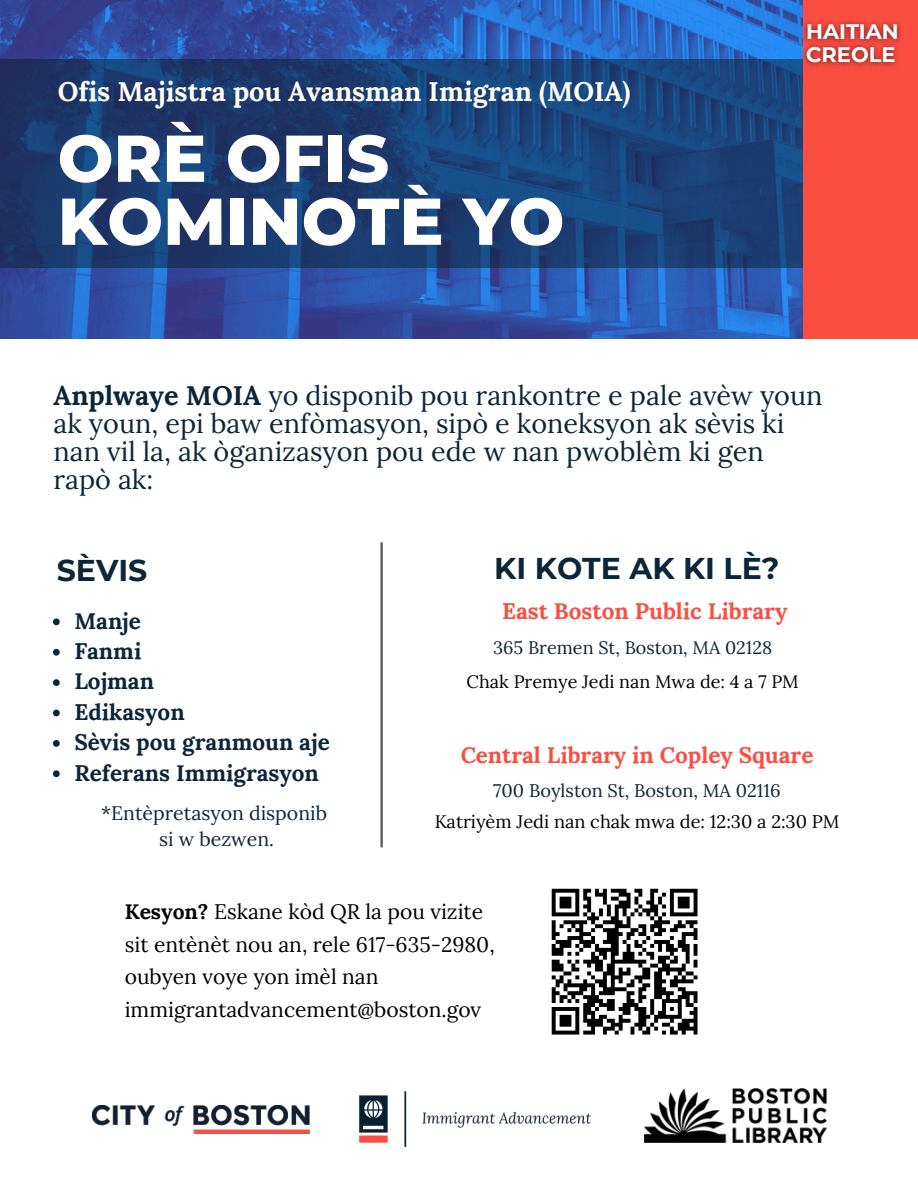
<style>
.page{position:relative;width:918px;height:1188px;background:#fff}
.page>*{position:absolute;margin:0;border:0;box-sizing:border-box;transform-origin:0 0}
.t1{font:800 66px/63px "Montserrat";color:#fff}
.t2{font:700 30px "Montserrat";color:#0c2639}
.t3{font:27px/28.2px "Lora";color:#0c2639}
.t4{font:700 27px "Lora";color:#fff}
.t5{font:700 22.5px "Lora";color:#0c2639}
.t6{font:700 22.5px "Lora";color:#fb4d42}
.t7{font:21px/32.7px "Lora";color:#000}
.t8{font:700 21px/22.5px "Montserrat";color:#fff}
.t9{font:19.5px "Lora";color:#0c2639}
.t10{font:18.15px "Lora";color:#000}
.t11{font:18.15px "Lora";color:#0c2639}
.t12{font:18px "Lora";color:#000}
.t13{font:18px "Lora";color:#0c2639}
.s1{font-weight:700}
</style>
<div class="page">
<img style="left:0;top:0;width:803px;height:339px">
<svg style="left:0;top:59px;width:803px;height:209px"></svg>
<div style="left:803px;top:0;width:115px;height:339px;background:#fb4d42"></div>
<hr style="left:380px;top:542px;width:3px;height:305px;background:#58585b">
<svg style="left:53px;top:619px;width:7px;height:6px"></svg>
<svg style="left:53px;top:649px;width:7px;height:7px"></svg>
<svg style="left:53px;top:679px;width:7px;height:7px"></svg>
<svg style="left:53px;top:710px;width:7px;height:6px"></svg>
<svg style="left:53px;top:740px;width:7px;height:7px"></svg>
<svg style="left:53px;top:770px;width:7px;height:7px"></svg>
<img style="left:797px;top:14px;width:104px;height:59px">
<img style="left:644px;top:1088px;width:182px;height:54px">
<img style="left:92px;top:1105px;width:218px;height:29px">
<img style="left:359px;top:1091px;width:232px;height:56px">
<svg style="left:551px;top:888px;width:147px;height:147px"></svg>
<h3 class="t4" style="left:58px;top:74px;width:574px">Ofis Majistra pou Avansman Imigran (MOIA)</h3>
<h1 class="t1" style="left:58px;top:127px;width:508px">ORÈ OFIS<br>KOMINOTÈ YO</h1>
<h5 class="t8" style="left:806px;top:20px;width:94px">HAITIAN<br>CREOLE</h5>
<h4 class="t3" style="left:53px;top:381px;width:771px"><span class="s1">Anplwaye MOIA</span> yo disponib pou rankontre e pale avèw youn ak youn, epi baw enfòmasyon, sipò e koneksyon ak sèvis ki nan vil la, ak òganizasyon pou ede w nan pwoblèm ki gen rapò ak:</h4>
<h2 class="t2" style="left:57px;top:552px;width:92px">SÈVIS</h2>
<h2 class="t2" style="left:494px;top:550px;width:287px">KI KOTE AK KI LÈ?</h2>
<p class="t5" style="left:74px;top:606px;width:68px">Manje</p>
<p class="t5" style="left:74px;top:636px;width:69px">Fanmi</p>
<p class="t5" style="left:74px;top:667px;width:81px">Lojman</p>
<p class="t5" style="left:74px;top:697px;width:112px">Edikasyon</p>
<p class="t5" style="left:74px;top:727px;width:257px">Sèvis pou granmoun aje</p>
<p class="t5" style="left:74px;top:758px;width:246px">Referans Immigrasyon</p>
<p class="t9" style="left:101px;top:800px;width:227px">*Entèpretasyon disponib</p>
<p class="t9" style="left:159px;top:826px;width:117px">si w bezwen.</p>
<h6 class="t6" style="left:502px;top:596px;width:287px">East Boston Public Library</h6>
<p class="t13" style="left:493px;top:636px;width:281px">365 Bremen St, Boston, MA 02128</p>
<p class="t12" style="left:467px;top:670px;width:334px">Chak Premye Jedi nan Mwa de: 4 a 7 PM</p>
<p class="t6" style="left:460px;top:740px;width:355px">Central Library in Copley Square</p>
<p class="t11" style="left:493px;top:779px;width:289px">700 Boylston St, Boston, MA 02116</p>
<p class="t10" style="left:434px;top:810px;width:407px">Katriyèm Jedi nan chak mwa de: 12:30 a 2:30 PM</p>
<p class="t7" style="left:125px;top:895px;width:371px"><span class="s1">Kesyon?</span> Eskane kòd QR la pou vizite sit entènèt nou an, rele 617-635-2980, oubyen voye yon imèl nan immigrantadvancement@boston.gov</p>
</div>
